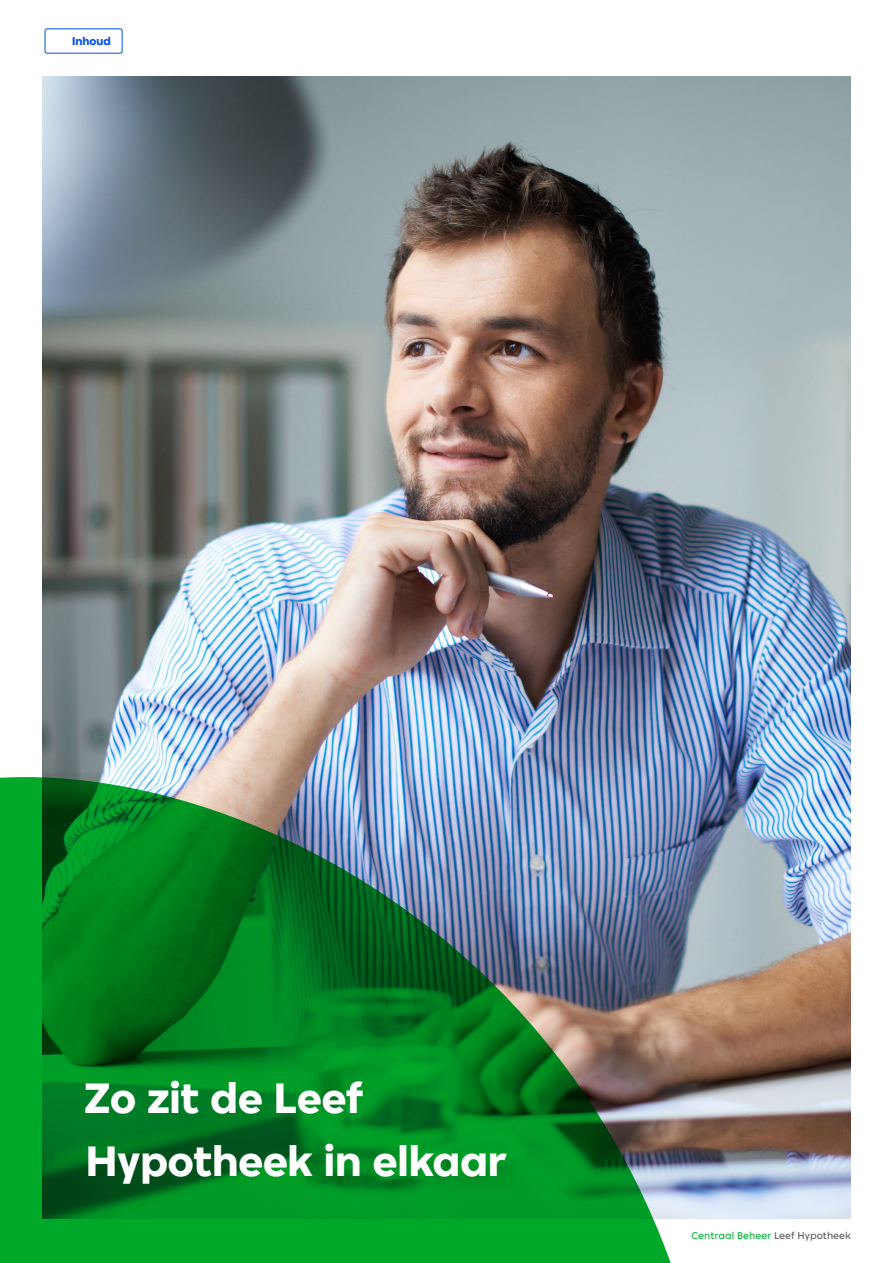
<style>
.page{position:relative;width:893px;height:1263px;background:#fff}
.page>*{position:absolute;margin:0;border:0;box-sizing:border-box;transform-origin:0 0}
.t1{font:700 45px/63px "Plastic Sans";color:#fff}
.t2{font:700 12px "Plastic Sans";color:#0050f0}
.t3{font:10.5px "Plastic Sans";color:#00b332}
.s1{color:#58585a}
</style>
<div class="page">
<div style="left:45px;top:28px;width:78px;height:26px;border:1px solid #0050f0;border-radius:2px"></div>
<img style="left:43px;top:77px;width:807px;height:1141px">
<img style="left:0;top:777px;width:729px;height:486px">
<p class="t2" style="left:72px;top:34px;width:40px">Inhoud</p>
<p class="t1" style="left:84px;top:1068px;width:424px">Zo zit de Leef<br>Hypotheek in elkaar</p>
<p class="t3" style="left:691px;top:1230px;width:161px">Centraal Beheer <span class="s1">Leef Hypotheek</span></p>
</div>
